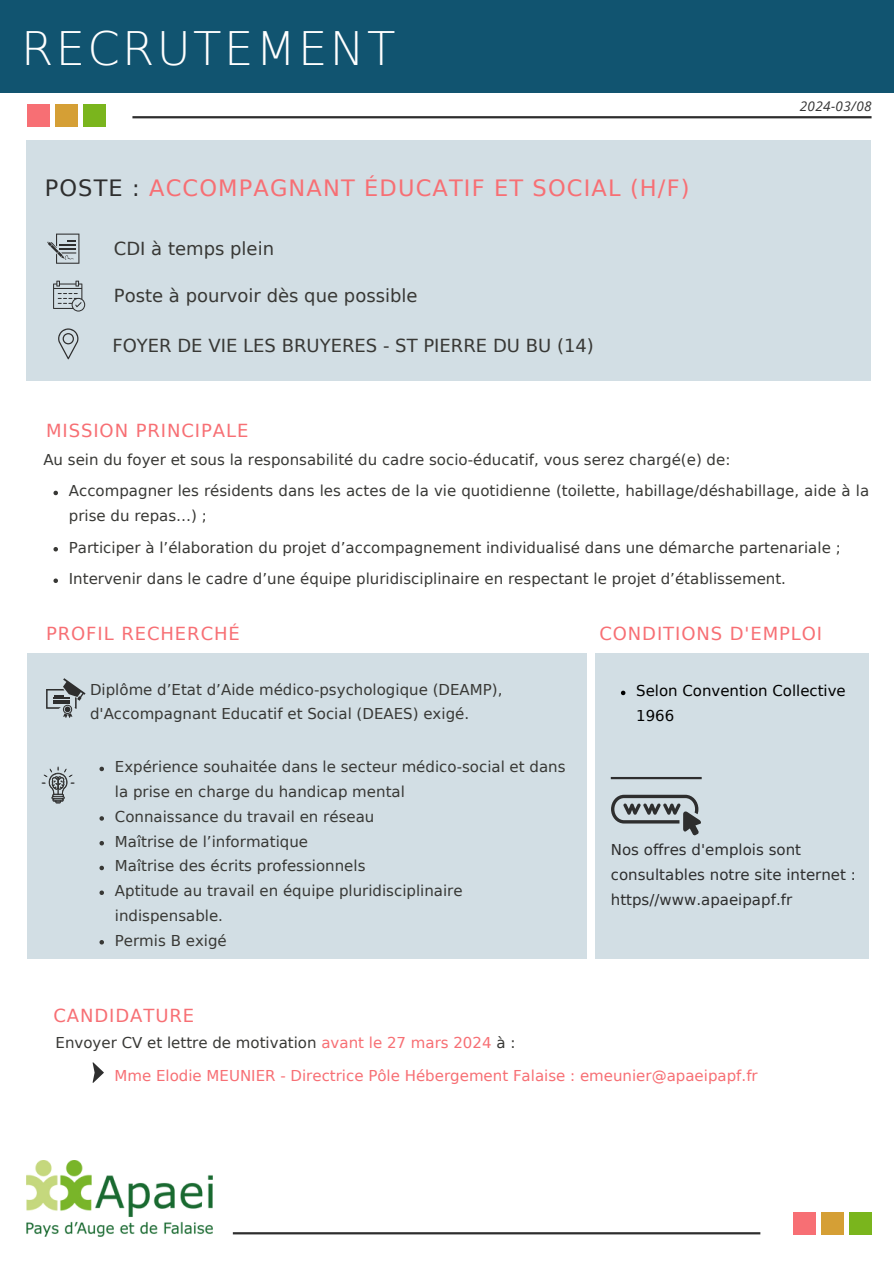
<style>
.page{position:relative;width:894px;height:1264px;background:#fff}
.page>*{position:absolute;margin:0;border:0;box-sizing:border-box;transform-origin:0 0}
.t1{font:200 46.5px "DejaVu Sans";letter-spacing:.05em;color:#fff}
.t2{font:22.5px "DejaVu Sans";letter-spacing:.05em;color:#f76f74}
.t3{font:18px "DejaVu Sans";color:#383835}
.t4{font:18px "DejaVu Sans";letter-spacing:.05em;color:#f76f74}
.t5{font:15px/24.8px "DejaVu Sans";color:#383835}
.t6{font:15px/24.8px "DejaVu Sans";color:#2e2e2e}
.t7{font:15px "DejaVu Sans";color:#f76f74}
.t8{font:15px/24.8px "DejaVu Sans";color:#000}
.t9{font:italic 13.5px "Open Sans";letter-spacing:.03em;color:#333}
.s1{color:#2e2e2e}
.s2{color:#f76f74}
</style>
<div class="page">
<div style="left:0;top:0;width:893px;height:92px;background:#115470"></div>
<div style="left:27px;top:140px;width:843px;height:240px;background:#d2dee4"></div>
<div style="left:27px;top:104px;width:22px;height:22px;background:#f76f74"></div>
<div style="left:55px;top:104px;width:22px;height:22px;background:#d59f35"></div>
<div style="left:83px;top:104px;width:22px;height:22px;background:#7ab51d"></div>
<svg style="left:47px;top:233px;width:32px;height:31px"></svg>
<svg style="left:53px;top:281px;width:32px;height:30px"></svg>
<hr style="left:132px;top:116px;width:739px;height:2px;background:#2e2e2e">
<svg style="left:58px;top:328px;width:20px;height:31px"></svg>
<div style="left:27px;top:653px;width:559px;height:305px;background:#d2dee4"></div>
<div style="left:595px;top:653px;width:273px;height:305px;background:#d2dee4"></div>
<svg style="left:46px;top:678px;width:39px;height:39px"></svg>
<svg style="left:42px;top:766px;width:32px;height:37px"></svg>
<div style="left:792px;top:1212px;width:23px;height:22px;background:#f76f74"></div>
<div style="left:821px;top:1212px;width:22px;height:22px;background:#d59f35"></div>
<div style="left:849px;top:1212px;width:22px;height:22px;background:#7ab51d"></div>
<img style="left:27px;top:1160px;width:185px;height:76px">
<svg style="left:611px;top:794px;width:90px;height:41px"></svg>
<hr style="left:610px;top:777px;width:91px;height:2px;background:#2e2e2e">
<svg style="left:53px;top:490px;width:5px;height:5px"></svg>
<svg style="left:53px;top:547px;width:5px;height:4px"></svg>
<svg style="left:53px;top:578px;width:5px;height:5px"></svg>
<svg style="left:621px;top:690px;width:4px;height:5px"></svg>
<hr style="left:233px;top:1232px;width:527px;height:2px;background:#2e2e2e">
<svg style="left:93px;top:1062px;width:11px;height:20px"></svg>
<svg style="left:99px;top:766px;width:5px;height:5px"></svg>
<svg style="left:99px;top:816px;width:5px;height:4px"></svg>
<svg style="left:99px;top:841px;width:5px;height:4px"></svg>
<svg style="left:99px;top:865px;width:5px;height:5px"></svg>
<svg style="left:99px;top:890px;width:5px;height:5px"></svg>
<svg style="left:99px;top:940px;width:5px;height:4px"></svg>
<h3 class="t1" style="left:21px;top:22px;width:376px">RECRUTEMENT</h3>
<p class="t2" style="left:45px;top:175px;width:646px"><span class="s1">POSTE :</span> ACCOMPAGNANT ÉDUCATIF ET SOCIAL (H/F)</p>
<h4 class="t3" style="left:114px;top:238px;width:162px">CDI à temps plein</h4>
<p class="t3" style="left:114px;top:285px;width:305px">Poste à pourvoir dès que possible</p>
<p class="t3" style="left:112px;top:335px;width:483px">FOYER DE VIE LES BRUYERES - ST PIERRE DU BU (14)</p>
<h3 class="t4" style="left:46px;top:420px;width:204px">MISSION PRINCIPALE</h3>
<p class="t9" style="left:799px;top:96px;width:73px">2024-03/08</p>
<p class="t5" style="left:43px;top:447px;width:688px">Au sein du foyer et sous la responsabilité du cadre socio-éducatif, vous serez chargé(e) de:</p>
<h2 class="t5" style="left:69px;top:479px;width:801px">Accompagner les résidents dans les actes de la vie quotidienne (toilette, habillage/déshabillage, aide à la prise du repas…) ;</h2>
<p class="t5" style="left:69px;top:535px;width:773px">Participer à l’élaboration du projet d’accompagnement individualisé dans une démarche partenariale ;</p>
<h4 class="t5" style="left:69px;top:566px;width:718px">Intervenir dans le cadre d’une équipe pluridisciplinaire en respectant le projet d’établissement.</h4>
<h3 class="t4" style="left:46px;top:623px;width:195px">PROFIL RECHERCHÉ</h3>
<h5 class="t5" style="left:90px;top:677px;width:414px">Diplôme d’Etat d’Aide médico-psychologique (DEAMP), d'Accompagnant Educatif et Social (DEAES) exigé.</h5>
<p class="t5" style="left:115px;top:754px;width:452px">Expérience souhaitée dans le secteur médico-social et dans la prise en charge du handicap mental</p>
<p class="t5" style="left:115px;top:804px;width:261px">Connaissance du travail en réseau</p>
<p class="t5" style="left:115px;top:829px;width:195px">Maîtrise de l’informatique</p>
<p class="t5" style="left:115px;top:853px;width:252px">Maîtrise des écrits professionnels</p>
<p class="t5" style="left:115px;top:878px;width:349px">Aptitude au travail en équipe pluridisciplinaire indispensable.</p>
<p class="t5" style="left:115px;top:928px;width:113px">Permis B exigé</p>
<p class="t4" style="left:53px;top:1005px;width:142px">CANDIDATURE</p>
<h5 class="t5" style="left:56px;top:1030px;width:461px">Envoyer CV et lettre de motivation <span class="s2">avant le 27 mars 2024</span> à :</h5>
<p class="t4" style="left:599px;top:623px;width:224px">CONDITIONS D'EMPLOI</p>
<p class="t8" style="left:636px;top:678px;width:211px">Selon Convention Collective<br>1966</p>
<p class="t6" style="left:610px;top:837px;width:246px">Nos offres d'emplois sont consultables notre site internet : https//www.apaeipapf.fr</p>
<h3 class="t7" style="left:114px;top:1066px;width:644px">Mme Elodie MEUNIER - Directrice Pôle Hébergement Falaise : emeunier@apaeipapf.fr</h3>
</div>
